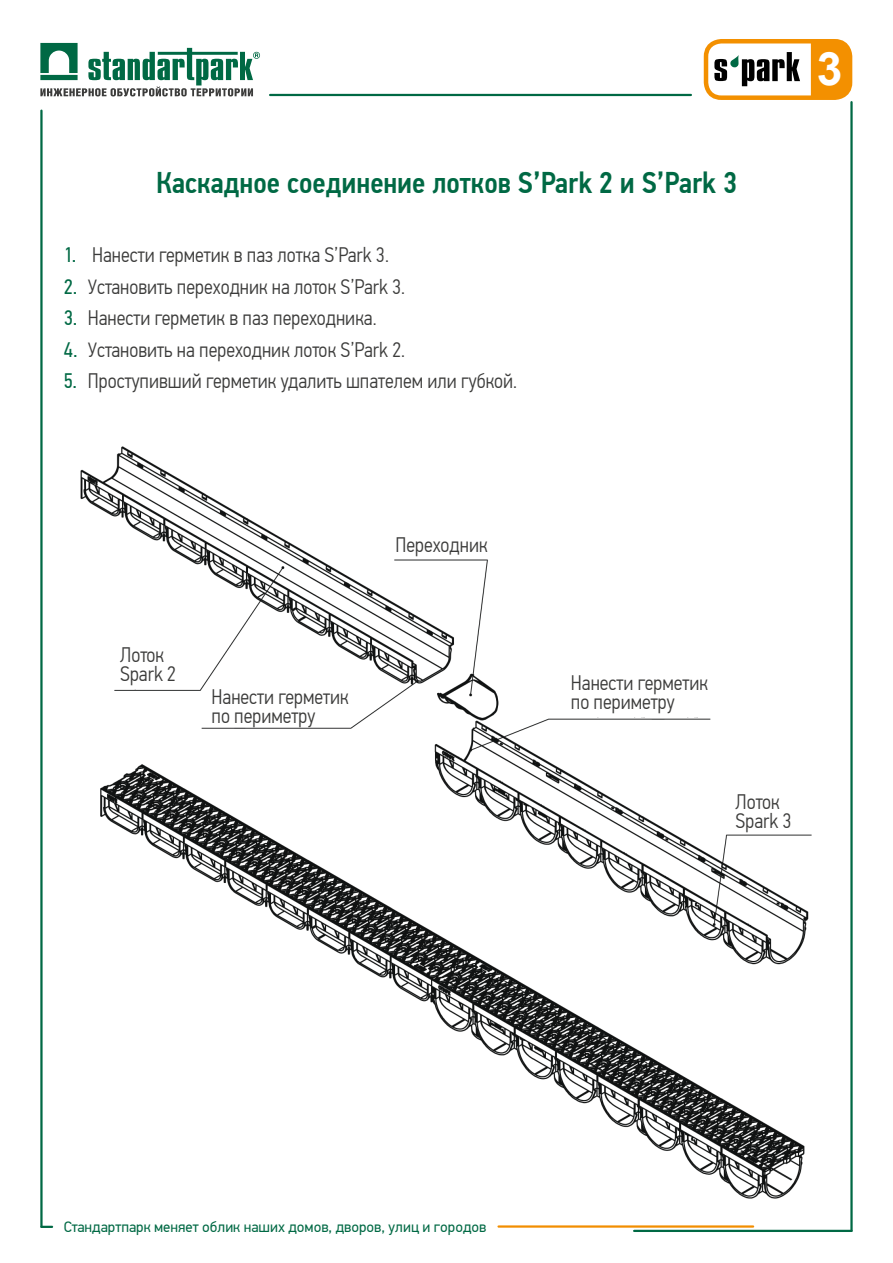
<style>
.page{position:relative;width:893px;height:1263px;background:#fff}
.page>*{position:absolute;margin:0;border:0;box-sizing:border-box;transform-origin:0 0}
.t1{font:700 46.05px "Arial";color:#fff}
.t2{font:500 30px "PF Din Text Cond Pro";color:#006944}
.t3{font:300 21px/19.5px "PF Din Text Cond Pro";color:#3c3c3b}
.t4{font:15px "PF Din Text Pro";color:#006944}
.s1{font-weight:400;color:#006944}
</style>
<div class="page">
<div style="left:704px;top:39px;width:148px;height:61px;border:4px solid #f39000;border-radius:15px"></div>
<div style="left:811px;top:41px;width:39px;height:57px;background:#f39000"></div>
<svg style="left:714px;top:52px;width:86px;height:34px"></svg>
<img style="left:80px;top:446px;width:732px;height:753px">
<hr style="left:850px;top:102px;width:3px;height:1129px;background:#006944">
<svg style="left:40px;top:43px;width:220px;height:53px"></svg>
<hr style="left:270px;top:94px;width:421px;height:2px;background:#006944">
<hr style="left:40px;top:111px;width:3px;height:1116px;background:#006944">
<svg style="left:41px;top:1226px;width:11px;height:2px"></svg>
<hr style="left:634px;top:1230px;width:217px;height:2px;background:#006944">
<hr style="left:498px;top:1225px;width:255px;height:3px;background:#f28e00">
<h2 class="t2" style="left:156px;top:164px;width:582px">Каскадное соединение лотков S’Park 2 и S’Park 3</h2>
<p class="t3" style="left:64px;top:246px;width:327px"><span class="s1">1.</span> Нанести герметик в паз лотка S’Park 3.</p>
<p class="t3" style="left:64px;top:277px;width:343px"><span class="s1">2.</span> Установить переходник на лоток S’Park 3.</p>
<p class="t3" style="left:64px;top:309px;width:314px"><span class="s1">3.</span> Нанести герметик в паз переходника.</p>
<p class="t3" style="left:64px;top:340px;width:343px"><span class="s1">4.</span> Установить на переходник лоток S’Park 2.</p>
<p class="t3" style="left:64px;top:372px;width:455px"><span class="s1">5.</span> Проступивший герметик удалить шпателем или губкой.</p>
<h1 class="t1" style="left:817px;top:37px;width:27px">3</h1>
<p class="t3" style="left:120px;top:645px;width:58px">Лоток<br>Spark 2</p>
<p class="t3" style="left:212px;top:687px;width:139px">Нанести герметик по периметру</p>
<p class="t3" style="left:395px;top:535px;width:94px">Переходник</p>
<p class="t3" style="left:571px;top:673px;width:139px">Нанести герметик по периметру</p>
<p class="t3" style="left:736px;top:792px;width:58px">Лоток<br>Spark 3</p>
<p class="t4" style="left:64px;top:1218px;width:424px">Стандартпарк меняет облик наших домов, дворов, улиц и городов</p>
</div>
